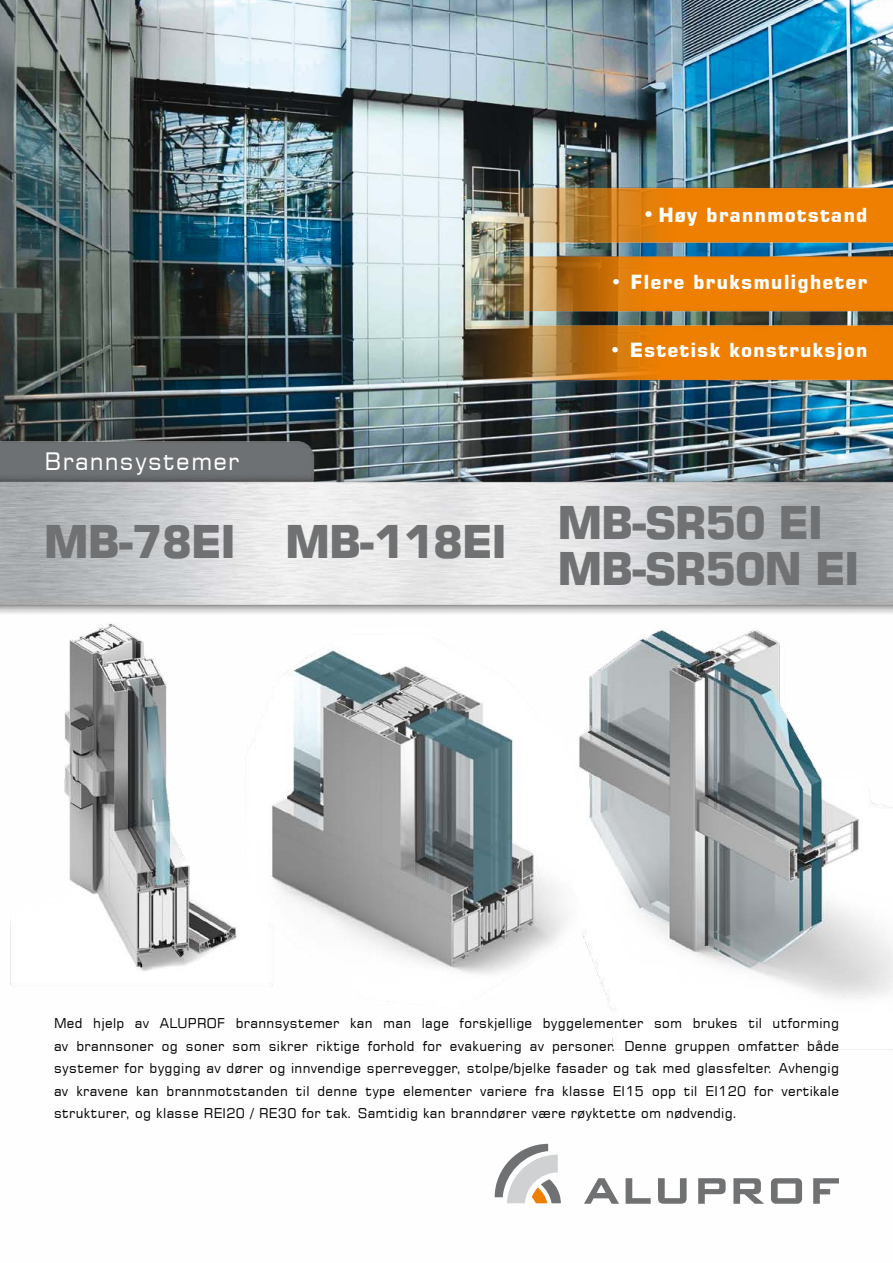
<style>
.page{position:relative;width:893px;height:1263px;background:#fff}
.page>*{position:absolute;margin:0;border:0;box-sizing:border-box;transform-origin:0 0}
.t1{font:45px "Square 721 EU Bold";letter-spacing:-.04em;color:#707172}
.t2{font:24px "Square 721 EU Normal";letter-spacing:.05em;color:#fff}
.t3{font:19.5px "Square 721 EU Bold";letter-spacing:.05em;color:#fff}
.t4{font:13.5px/22.5px "Square 721 EU Normal";letter-spacing:.025em;color:#000;text-align:justify}
.s1{font-family:"Square 721 EU Normal";font-size:21px}
</style>
<div class="page">
<img style="left:0;top:0;width:893px;height:1204px">
<img style="left:179px;top:156px;width:714px;height:233px">
<svg style="left:495px;top:1144px;width:66px;height:59px"></svg>
<svg style="left:626px;top:1178px;width:25px;height:26px"></svg>
<svg style="left:658px;top:1178px;width:29px;height:26px"></svg>
<svg style="left:584px;top:1178px;width:35px;height:26px"></svg>
<svg style="left:698px;top:1178px;width:28px;height:26px"></svg>
<svg style="left:733px;top:1178px;width:31px;height:26px"></svg>
<svg style="left:771px;top:1178px;width:31px;height:26px"></svg>
<svg style="left:813px;top:1178px;width:26px;height:26px"></svg>
<h3 class="t3" style="left:642px;top:202px;width:227px"><span class="s1">•</span> Høy brannmotstand</h3>
<h3 class="t3" style="left:610px;top:270px;width:259px">• Flere bruksmuligheter</h3>
<h2 class="t2" style="left:45px;top:446px;width:196px">Brannsystemer</h2>
<h1 class="t1" style="left:44px;top:514px;width:465px">MB-78EI MB-118EI</h1>
<h3 class="t3" style="left:610px;top:338px;width:259px">• Estetisk konstruksjon</h3>
<h1 class="t1" style="left:557px;top:495px;width:268px">MB-SR50 EI</h1>
<h1 class="t1" style="left:557px;top:540px;width:304px">MB-SR50N EI</h1>
<p class="t4" style="left:54px;top:1012px;width:786px">Med hjelp av ALUPROF brannsystemer kan man lage forskjellige byggelementer som brukes til utforming av brannsoner og soner som sikrer riktige forhold for evakuering av personer. Denne gruppen omfatter både systemer for bygging av dører og innvendige sperrevegger, stolpe/bjelke fasader og tak med glassfelter. Avhengig av kravene kan brannmotstanden til denne type elementer variere fra klasse EI15 opp til EI120 for vertikale strukturer, og klasse REI20 / RE30 for tak. Samtidig kan branndører være røyktette om nødvendig.</p>
</div>
